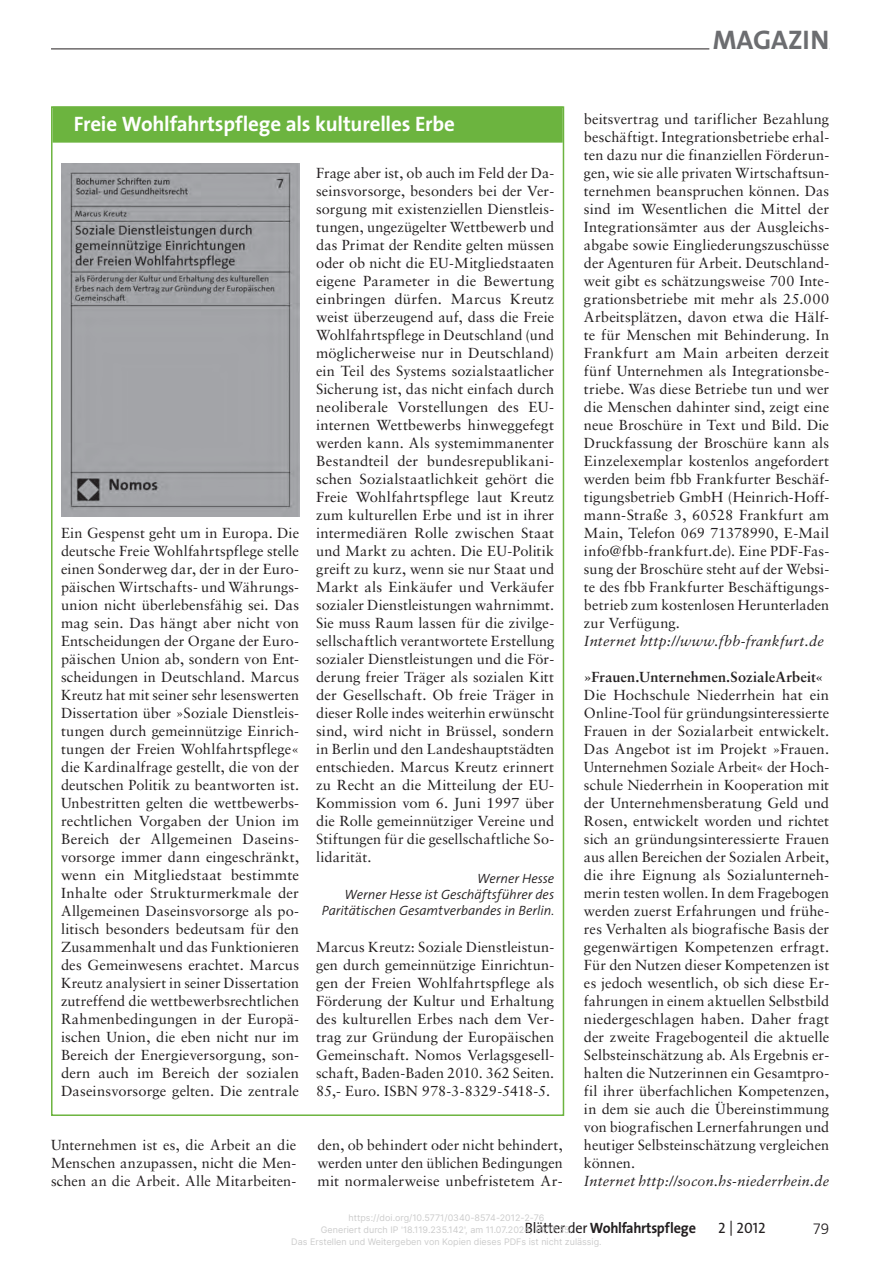
<style>
.page{position:relative;width:893px;height:1263px;background:#fff}
.page>*{position:absolute;margin:0;border:0;box-sizing:border-box;transform-origin:0 0}
.t1{font:27px "The Sans Bold Caps";color:#6c6d70}
.t2{font:700 21px "The Sans";letter-spacing:-.01em;color:#fff}
.t3{font:700 15px "The Sans";letter-spacing:-.02em;color:#231f20;scale:.95 1}
.t4{font:15px "The Sans Nomos Zwei";color:#231f20}
.t5{font:300 15px "Frutiger LT";color:#231f20}
.t6{font:14.55px/18px "Sabon LT";letter-spacing:.005em;color:#231f20;text-align:justify}
.t7{font:italic 14.55px "Sabon LT";letter-spacing:.015em;color:#231f20}
.t8{font:700 14.55px "Sabon LT";letter-spacing:.01em;color:#231f20}
.t9{font:italic 300 13.5px/16.2px "The Sans";letter-spacing:-.005em;color:#231f20;text-align:right}
.t10{font:9px/12px "Inter";color:#ccc;text-align:center}
.s1{font-weight:400}
</style>
<div class="page">
<hr style="left:51px;top:49px;width:778px;height:1px;background:#231f20">
<hr style="left:709px;top:47px;width:120px;height:3px;background:#fff">
<div style="left:53px;top:107px;width:510px;height:36px;background:#6cb43f"></div>
<img style="left:61px;top:164px;width:238px;height:353px">
<h1 class="t1" style="left:713px;top:22px;width:118px">MAGAZIN</h1>
<h2 class="t2" style="left:74px;top:111px;width:383px">Freie Wohlfahrtspflege als kulturelles Erbe</h2>
<p class="t6" style="left:61px;top:524px;width:240px">Ein Gespenst geht um in Europa. Die deutsche Freie Wohlfahrtspflege stelle einen Sonderweg dar, der in der Euro&shy;päischen Wirtschafts- und Währungs&shy;union nicht überlebensfähig sei. Das mag sein. Das hängt aber nicht von Entscheidungen der Organe der Euro&shy;päischen Union ab, sondern von Ent&shy;scheidungen in Deutschland. Marcus Kreutz hat mit seiner sehr lesenswerten Dissertation über »Soziale Dienstleis&shy;tungen durch gemeinnützige Einrich&shy;tungen der Freien Wohlfahrtspflege« die Kardinalfrage gestellt, die von der deutschen Politik zu beantworten ist.<br>Unbestritten gelten die wettbewerbs&shy;rechtlichen Vorgaben der Union im Bereich der Allgemeinen Daseins&shy;vorsorge immer dann eingeschränkt, wenn ein Mitgliedstaat bestimmte Inhalte oder Strukturmerkmale der Allgemeinen Daseinsvorsorge als po&shy;litisch besonders bedeutsam für den Zusammenhalt und das Funktionieren des Gemeinwesens erachtet. Marcus Kreutz analysiert in seiner Dissertation zutreffend die wettbewerbsrechtlichen Rahmenbedingungen in der Europä&shy;ischen Union, die eben nicht nur im Bereich der Energieversorgung, son&shy;dern auch im Bereich der sozialen Daseinsvorsorge gelten. Die zentrale</p>
<p class="t6" style="left:316px;top:164px;width:240px">Frage aber ist, ob auch im Feld der Da&shy;seinsvorsorge, besonders bei der Ver&shy;sorgung mit existenziellen Dienstleis&shy;tungen, ungezügelter Wettbewerb und das Primat der Rendite gelten müssen oder ob nicht die EU-Mitgliedstaaten eigene Parameter in die Bewertung einbringen dürfen. Marcus Kreutz weist überzeugend auf, dass die Freie Wohlfahrtspflege in Deutschland (und möglicherweise nur in Deutschland) ein Teil des Systems sozialstaatlicher Sicherung ist, das nicht einfach durch neoliberale Vorstellungen des EU&shy;internen Wettbewerbs hinweggefegt werden kann. Als systemimmanenter Bestandteil der bundesrepublikani&shy;schen Sozialstaatlichkeit gehört die Freie Wohlfahrtspflege laut Kreutz zum kulturellen Erbe und ist in ihrer intermediären Rolle zwischen Staat und Markt zu achten. Die EU-Politik greift zu kurz, wenn sie nur Staat und Markt als Einkäufer und Verkäufer sozialer Dienstleistungen wahrnimmt.<br>Sie muss Raum lassen für die zivilge&shy;sellschaftlich verantwortete Erstellung sozialer Dienstleistungen und die För&shy;derung freier Träger als sozialen Kitt der Gesellschaft. Ob freie Träger in dieser Rolle indes weiterhin erwünscht sind, wird nicht in Brüssel, sondern in Berlin und den Landeshauptstädten entschieden. Marcus Kreutz erinnert zu Recht an die Mitteilung der EU-Kommission vom 6. Juni 1997 über die Rolle gemeinnütziger Vereine und Stiftungen für die gesellschaftliche So&shy;lidarität.</p>
<p class="t9" style="left:322px;top:870px;width:234px">Werner Hesse<br>Werner Hesse ist Geschäftsführer des<br>Paritätischen Gesamtverbandes in Berlin.</p>
<p class="t6" style="left:316px;top:938px;width:240px">Marcus Kreutz: Soziale Dienstleistun&shy;gen durch gemeinnützige Einrichtun&shy;gen der Freien Wohlfahrtspflege als Förderung der Kultur und Erhaltung des kulturellen Erbes nach dem Ver&shy;trag zur Gründung der Europäischen Gemeinschaft. Nomos Verlagsgesell&shy;schaft, Baden-Baden 2010. 362 Seiten.<br>85,- Euro. ISBN 978-3-8329-5418-5.</p>
<p class="t6" style="left:51px;top:1136px;width:247px">Unternehmen ist es, die Arbeit an die Menschen anzupassen, nicht die Men&shy;schen an die Arbeit. Alle Mitarbeiten-</p>
<p class="t6" style="left:317px;top:1136px;width:247px">den, ob behindert oder nicht behindert, werden unter den üblichen Bedingungen mit normalerweise unbefristetem Ar-</p>
<p class="t6" style="left:584px;top:110px;width:247px">beitsvertrag und tariflicher Bezahlung beschäftigt. Integrationsbetriebe erhal&shy;ten dazu nur die finanziellen Förderun&shy;gen, wie sie alle privaten Wirtschaftsun&shy;ternehmen beanspruchen können. Das sind im Wesentlichen die Mittel der Integrationsämter aus der Ausgleichs&shy;abgabe sowie Eingliederungszuschüsse der Agenturen für Arbeit. Deutschland&shy;weit gibt es schätzungsweise 700 Inte&shy;grationsbetriebe mit mehr als 25.000<br>Arbeitsplätzen, davon etwa die Hälf&shy;te für Menschen mit Behinderung. In Frankfurt am Main arbeiten derzeit fünf Unternehmen als Integrationsbe&shy;triebe. Was diese Betriebe tun und wer die Menschen dahinter sind, zeigt eine neue Broschüre in Text und Bild. Die Druckfassung der Broschüre kann als Einzelexemplar kostenlos angefordert werden beim fbb Frankfurter Beschäf&shy;tigungsbetrieb GmbH (Heinrich-Hoff&shy;mann-Straße 3, 60528 Frankfurt am Main, Telefon 069 71378990, E-Mail info@fbb-frankfurt.de). Eine PDF-Fas&shy;sung der Broschüre steht auf der Websi&shy;te des fbb Frankfurter Beschäftigungs&shy;betrieb zum kostenlosen Herunterladen zur Verfügung.</p>
<p class="t7" style="left:584px;top:633px;width:242px">Internet http://www.fbb-frankfurt.de</p>
<p class="t8" style="left:584px;top:668px;width:241px">»Frauen.Unternehmen.SozialeArbeit«</p>
<p class="t6" style="left:584px;top:686px;width:247px">Die Hochschule Niederrhein hat ein Online-Tool für gründungsinteressierte Frauen in der Sozialarbeit entwickelt.<br>Das Angebot ist im Projekt »Frauen.<br>Unternehmen Soziale Arbeit« der Hoch&shy;schule Niederrhein in Kooperation mit der Unternehmensberatung Geld und Rosen, entwickelt worden und richtet sich an gründungsinteressierte Frauen aus allen Bereichen der Sozialen Arbeit, die ihre Eignung als Sozialunterneh&shy;merin testen wollen. In dem Fragebogen werden zuerst Erfahrungen und frühe&shy;res Verhalten als biografische Basis der gegenwärtigen Kompetenzen erfragt.<br>Für den Nutzen dieser Kompetenzen ist es jedoch wesentlich, ob sich diese Er&shy;fahrungen in einem aktuellen Selbstbild niedergeschlagen haben. Daher fragt der zweite Fragebogenteil die aktuelle Selbsteinschätzung ab. Als Ergebnis er&shy;halten die Nutzerinnen ein Gesamtpro&shy;fil ihrer überfachlichen Kompetenzen, in dem sie auch die Übereinstimmung von biografischen Lernerfahrungen und heutiger Selbsteinschätzung vergleichen können.</p>
<p class="t7" style="left:584px;top:1173px;width:247px">Internet http://socon.hs-niederrhein.de</p>
<p class="t10" style="left:291px;top:1212px;width:312px">https://doi.org/10.5771/0340-8574-2012-2-76<br>Generiert durch IP '18.119.235.142', am 11.07.2024, 16:17:35.<br>Das Erstellen und Weitergeben von Kopien dieses PDFs ist nicht zulässig.</p>
<p class="t3" style="left:525px;top:1218px;width:182px"><span class="s1">Blätter der</span> Wohlfahrtspflege</p>
<p class="t4" style="left:718px;top:1215px;width:49px">2 | 2012</p>
<p class="t5" style="left:813px;top:1220px;width:18px">79</p>
</div>
